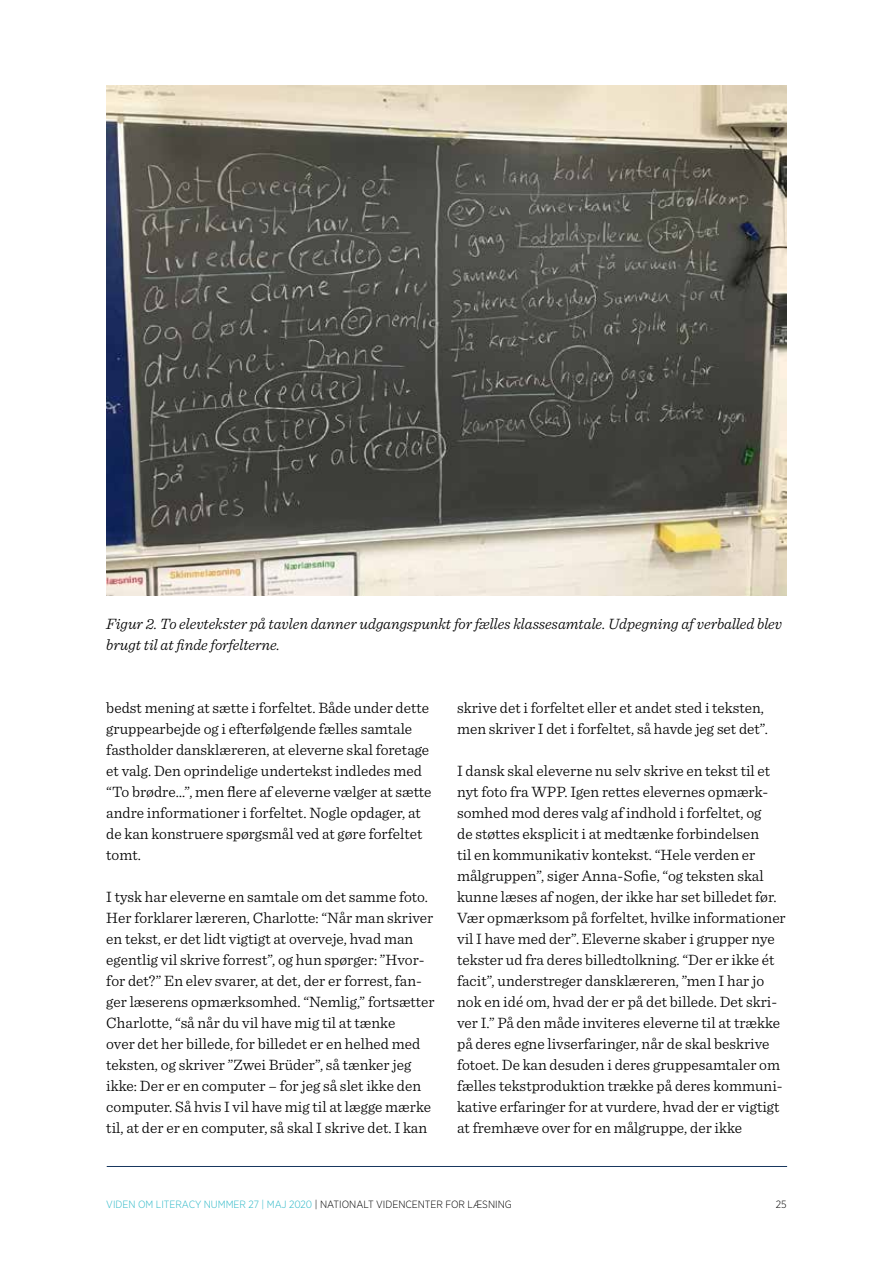
<style>
.page{position:relative;width:893px;height:1263px;background:#fff}
.page>*{position:absolute;margin:0;border:0;box-sizing:border-box;transform-origin:0 0}
.t1{font:300 15.75px/21px "Sentinel";color:#000}
.t2{font:italic 300 15.75px/21px "Sentinel";color:#000}
.t3{font:300 10.5px "Gotham Narrow";color:#2cb8c7}
.t4{font:300 10.5px "Gotham Narrow";color:#000}
.s1{color:#000}
</style>
<div class="page">
<hr style="left:107px;top:1166px;width:680px;height:1px;background:#17365d">
<img style="left:106px;top:85px;width:681px;height:510px">
<p class="t2" style="left:106px;top:612px;width:677px">Figur 2. To elevtekster på tavlen danner udgangspunkt for fælles klassesamtale. Udpegning af verballed blev brugt til at finde forfelterne.</p>
<p class="t1" style="left:106px;top:696px;width:327px">bedst mening at sætte i forfeltet. Både under dette gruppearbejde og i efterfølgende fælles samtale fastholder dansklæreren, at eleverne skal foretage et valg. Den oprindelige undertekst indledes med “To brødre…”, men flere af eleverne vælger at sætte andre informationer i forfeltet. Nogle opdager, at de kan konstruere spørgsmål ved at gøre forfeltet tomt.</p>
<p class="t1" style="left:106px;top:885px;width:330px">I tysk har eleverne en samtale om det samme foto.<br>Her forklarer læreren, Charlotte: “Når man skriver en tekst, er det lidt vigtigt at overveje, hvad man egentlig vil skrive forrest”, og hun spørger: ”Hvor&shy;for det?” En elev svarer, at det, der er forrest, fan&shy;ger læserens opmærksomhed. “Nemlig,” fortsætter Charlotte, “så når du vil have mig til at tænke<br>over det her billede, for billedet er en helhed med teksten, og skriver ”Zwei Brüder”, så tænker jeg ikke: Der er en computer – for jeg så slet ikke den computer. Så hvis I vil have mig til at lægge mærke til, at der er en computer, så skal I skrive det. I kan</p>
<p class="t1" style="left:457px;top:696px;width:312px">skrive det i forfeltet eller et andet sted i teksten, men skriver I det i forfeltet, så havde jeg set det”.</p>
<p class="t1" style="left:457px;top:759px;width:330px">I dansk skal eleverne nu selv skrive en tekst til et nyt foto fra WPP. Igen rettes elevernes opmærk&shy;somhed mod deres valg af indhold i forfeltet, og<br>de støttes eksplicit i at medtænke forbindelsen<br>til en kommunikativ kontekst. “Hele verden er målgruppen”, siger Anna-Sofie, “og teksten skal kunne læses af nogen, der ikke har set billedet før.<br>Vær opmærksom på forfeltet, hvilke informationer vil I have med der”. Eleverne skaber i grupper nye tekster ud fra deres billedtolkning. “Der er ikke ét facit”, understreger dansklæreren, ”men I har jo nok en idé om, hvad der er på det billede. Det skri&shy;ver I.” På den måde inviteres eleverne til at trække på deres egne livserfaringer, når de skal beskrive fotoet. De kan desuden i deres gruppesamtaler om fælles tekstproduktion trække på deres kommuni&shy;kative erfaringer for at vurdere, hvad der er vigtigt at fremhæve over for en målgruppe, der ikke</p>
<p class="t3" style="left:106px;top:1197px;width:407px">VIDEN OM LITERACY NUMMER 27 | MAJ 2020 <span class="s1">| NATIONALT VIDENCENTER FOR LÆSNING</span></p>
<p class="t4" style="left:776px;top:1197px;width:12px">25</p>
</div>
